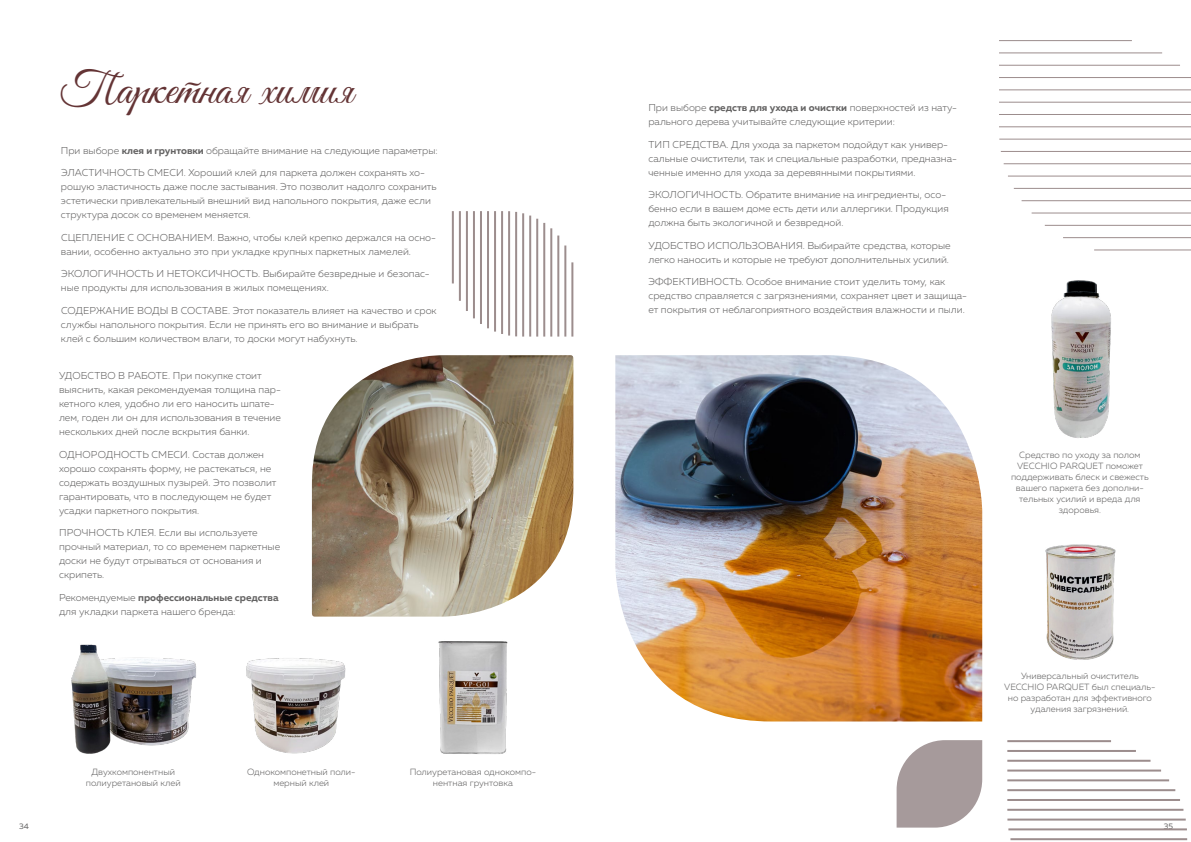
<style>
.page{position:relative;width:1191px;height:842px;background:#fff}
.page>*{position:absolute;margin:0;border:0;box-sizing:border-box;transform-origin:0 0}
.t1{font:46px "Good Vibes Pro";color:#643435}
.t2{font:300 10px/14px "Muller";color:#646363}
.t3{font:300 9px/11px "Muller";color:#646363;text-align:center}
.t4{font:8px "Muller";color:#646363}
.s1{font-weight:700}
</style>
<div class="page">
<img style="left:312px;top:355px;width:261px;height:262px">
<img style="left:71px;top:644px;width:125px;height:110px">
<img style="left:246px;top:658px;width:100px;height:96px">
<img style="left:438px;top:641px;width:70px;height:113px">
<img style="left:1051px;top:280px;width:60px;height:158px">
<img style="left:1045px;top:544px;width:71px;height:116px">
<hr style="left:571px;top:262px;width:2px;height:75px;background:#9c8d8d">
<hr style="left:564px;top:245px;width:2px;height:92px;background:#9c8d8d">
<hr style="left:557px;top:236px;width:2px;height:101px;background:#9c8d8d">
<hr style="left:550px;top:228px;width:2px;height:109px;background:#9c8d8d">
<hr style="left:543px;top:223px;width:2px;height:114px;background:#9c8d8d">
<hr style="left:536px;top:219px;width:2px;height:118px;background:#9c8d8d">
<hr style="left:529px;top:216px;width:2px;height:121px;background:#9c8d8d">
<hr style="left:522px;top:213px;width:2px;height:124px;background:#9c8d8d">
<hr style="left:515px;top:212px;width:2px;height:124px;background:#9c8d8d">
<hr style="left:508px;top:211px;width:2px;height:125px;background:#9c8d8d">
<hr style="left:501px;top:211px;width:2px;height:123px;background:#9c8d8d">
<hr style="left:494px;top:211px;width:2px;height:121px;background:#9c8d8d">
<hr style="left:487px;top:211px;width:2px;height:117px;background:#9c8d8d">
<hr style="left:480px;top:211px;width:2px;height:113px;background:#9c8d8d">
<hr style="left:473px;top:211px;width:2px;height:107px;background:#9c8d8d">
<hr style="left:466px;top:211px;width:2px;height:100px;background:#9c8d8d">
<hr style="left:459px;top:211px;width:2px;height:90px;background:#9c8d8d">
<hr style="left:452px;top:211px;width:2px;height:72px;background:#9c8d8d">
<img style="left:615px;top:355px;width:367px;height:366px">
<hr style="left:1013px;top:841px;width:174px;height:1px;background:#9c8d8d">
<hr style="left:1010px;top:838px;width:177px;height:2px;background:#9c8d8d">
<hr style="left:1008px;top:828px;width:179px;height:2px;background:#9c8d8d">
<hr style="left:1007px;top:818px;width:178px;height:2px;background:#9c8d8d">
<hr style="left:1007px;top:809px;width:176px;height:2px;background:#9c8d8d">
<hr style="left:1007px;top:799px;width:173px;height:2px;background:#9c8d8d">
<hr style="left:1007px;top:789px;width:168px;height:2px;background:#9c8d8d">
<hr style="left:1007px;top:779px;width:162px;height:2px;background:#9c8d8d">
<hr style="left:1007px;top:769px;width:154px;height:2px;background:#9c8d8d">
<hr style="left:1007px;top:760px;width:143px;height:2px;background:#9c8d8d">
<hr style="left:1007px;top:750px;width:129px;height:2px;background:#9c8d8d">
<hr style="left:1007px;top:740px;width:104px;height:2px;background:#9c8d8d">
<svg style="left:896px;top:740px;width:86px;height:88px"></svg>
<hr style="left:999px;top:40px;width:132px;height:1px;background:#9c8d8d">
<hr style="left:999px;top:52px;width:163px;height:1px;background:#9c8d8d">
<hr style="left:999px;top:65px;width:181px;height:1px;background:#9c8d8d">
<hr style="left:999px;top:77px;width:192px;height:1px;background:#9c8d8d">
<hr style="left:999px;top:89px;width:192px;height:1px;background:#9c8d8d">
<hr style="left:999px;top:102px;width:192px;height:1px;background:#9c8d8d">
<hr style="left:999px;top:114px;width:192px;height:1px;background:#9c8d8d">
<hr style="left:999px;top:126px;width:192px;height:1px;background:#9c8d8d">
<hr style="left:999px;top:139px;width:192px;height:1px;background:#9c8d8d">
<hr style="left:1000px;top:151px;width:191px;height:1px;background:#9c8d8d">
<hr style="left:1003px;top:163px;width:188px;height:1px;background:#9c8d8d">
<hr style="left:1008px;top:176px;width:183px;height:1px;background:#9c8d8d">
<hr style="left:1013px;top:188px;width:178px;height:1px;background:#9c8d8d">
<hr style="left:1021px;top:200px;width:170px;height:1px;background:#9c8d8d">
<hr style="left:1031px;top:212px;width:160px;height:1px;background:#9c8d8d">
<hr style="left:1044px;top:225px;width:147px;height:1px;background:#9c8d8d">
<hr style="left:1063px;top:237px;width:128px;height:1px;background:#9c8d8d">
<hr style="left:1094px;top:249px;width:97px;height:1px;background:#9c8d8d">
<h1 class="t1" style="left:60px;top:60px;width:299px">Паркетная химия</h1>
<p class="t2" style="left:61px;top:143px;width:378px">При выборе <span class="s1">клея и грунтовки</span> обращайте внимание на следующие параметры:</p>
<p class="t2" style="left:61px;top:166px;width:377px">ЭЛАСТИЧНОСТЬ СМЕСИ. Хороший клей для паркета должен сохранять хо&shy;рошую эластичность даже после застывания. Это позволит надолго сохранить эстетически привлекательный внешний вид напольного покрытия, даже если структура досок со временем меняется.</p>
<p class="t2" style="left:61px;top:230px;width:376px">СЦЕПЛЕНИЕ С ОСНОВАНИЕМ. Важно, чтобы клей крепко держался на осно&shy;вании, особенно актуально это при укладке крупных паркетных ламелей.</p>
<p class="t2" style="left:61px;top:267px;width:370px">ЭКОЛОГИЧНОСТЬ И НЕТОКСИЧНОСТЬ. Выбирайте безвредные и безопас&shy;ные продукты для использования в жилых помещениях.</p>
<p class="t2" style="left:61px;top:303px;width:377px">СОДЕРЖАНИЕ ВОДЫ В СОСТАВЕ. Этот показатель влияет на качество и срок службы напольного покрытия. Если не принять его во внимание и выбрать клей с большим количеством влаги, то доски могут набухнуть.</p>
<p class="t2" style="left:59px;top:369px;width:223px">УДОБСТВО В РАБОТЕ. При покупке стоит выяснить, какая рекомендуемая толщина пар&shy;кетного клея, удобно ли его наносить шпате&shy;лем, годен ли он для использования в течение нескольких дней после вскрытия банки.</p>
<p class="t2" style="left:59px;top:447px;width:219px">ОДНОРОДНОСТЬ СМЕСИ. Состав должен хорошо сохранять форму, не растекаться, не содержать воздушных пузырей. Это позволит гарантировать, что в последующем не будет усадки паркетного покрытия.</p>
<p class="t2" style="left:59px;top:526px;width:223px">ПРОЧНОСТЬ КЛЕЯ. Если вы используете прочный материал, то со временем паркетные доски не будут отрываться от основания и скрипеть.</p>
<p class="t2" style="left:59px;top:590px;width:221px">Рекомендуемые <span class="s1">профессиональные средства </span>для укладки паркета нашего бренда:</p>
<p class="t3" style="left:86px;top:766px;width:96px">Двухкомпонентный полиуретановый клей</p>
<p class="t3" style="left:247px;top:766px;width:110px">Однокомпонетный поли&shy;мерный клей</p>
<p class="t3" style="left:410px;top:766px;width:128px">Полиуретановая однокомпо&shy;нентная грунтовка</p>
<p class="t2" style="left:648px;top:101px;width:310px">При выборе <span class="s1">средств для ухода и очистки</span> поверхностей из нату&shy;рального дерева учитывайте следующие критерии:</p>
<p class="t2" style="left:648px;top:137px;width:310px">ТИП СРЕДСТВА. Для ухода за паркетом подойдут как универ&shy;сальные очистители, так и специальные разработки, предназна&shy;ченные именно для ухода за деревянными покрытиями.</p>
<p class="t2" style="left:648px;top:188px;width:302px">ЭКОЛОГИЧНОСТЬ. Обратите внимание на ингредиенты, осо&shy;бенно если в вашем доме есть дети или аллергики. Продукция должна быть экологичной и безвредной.</p>
<p class="t2" style="left:648px;top:238px;width:304px">УДОБСТВО ИСПОЛЬЗОВАНИЯ. Выбирайте средства, которые легко наносить и которые не требуют дополнительных усилий.</p>
<p class="t2" style="left:648px;top:275px;width:320px">ЭФФЕКТИВНОСТЬ. Особое внимание стоит уделить тому, как средство справляется с загрязнениями, сохраняет цвет и защища&shy;ет покрытия от неблагоприятного воздействия влажности и пыли.</p>
<p class="t3" style="left:1011px;top:449px;width:139px">Средство по уходу за полом<br>VECCHIO PARQUET поможет поддерживать блеск и свежесть вашего паркета без дополни&shy;тельных усилий и вреда для здоровья.</p>
<p class="t3" style="left:1004px;top:670px;width:153px">Универсальный очиститель<br>VECCHIO PARQUET был специаль&shy;но разработан для эффективного удаления загрязнений.</p>
<p class="t4" style="left:19px;top:821px;width:11px">34</p>
<p class="t4" style="left:1164px;top:821px;width:11px">35</p>
</div>
